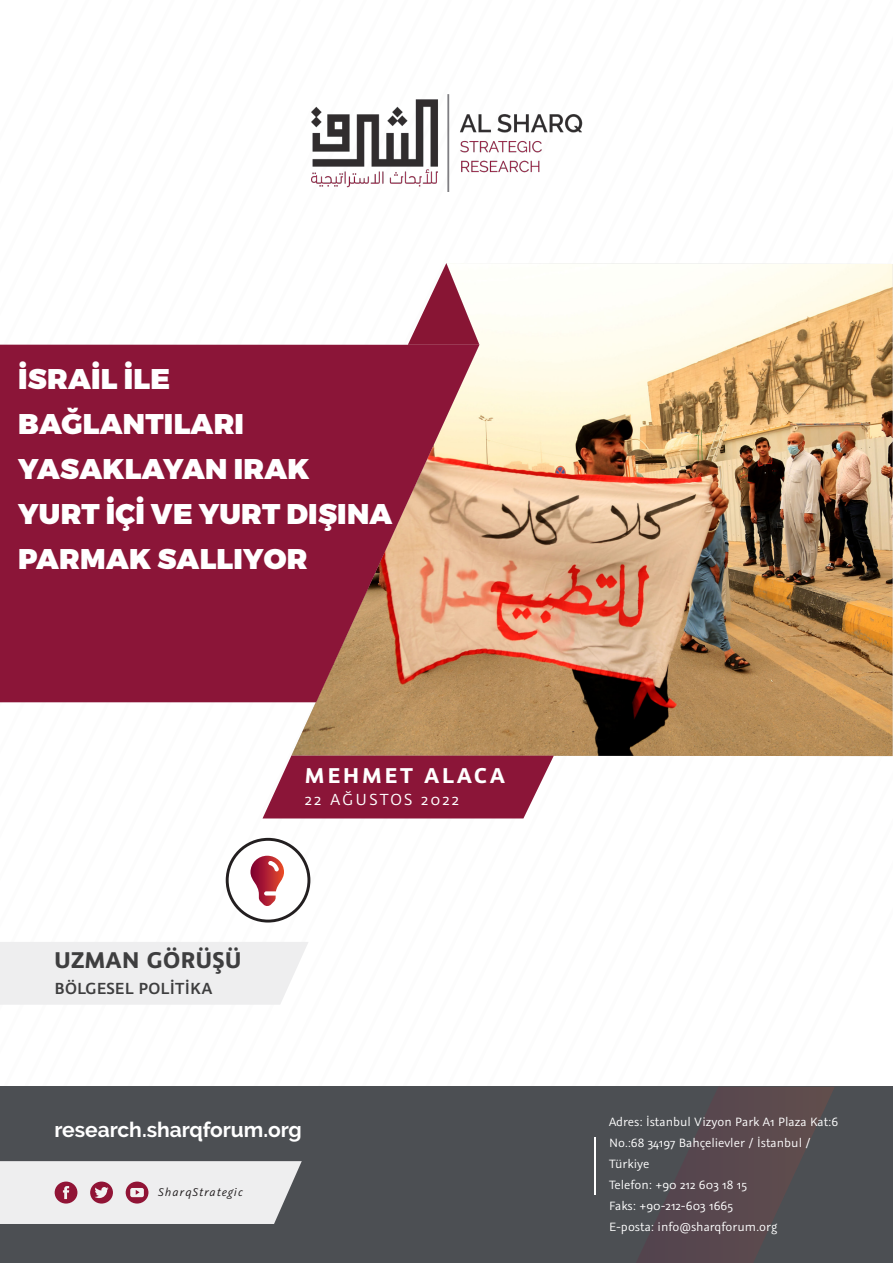
<style>
.page{position:relative;width:893px;height:1263px;background:#fff}
.page>*{position:absolute;margin:0;border:0;box-sizing:border-box;transform-origin:0 0}
.Magazine_Title{font:900 28.5px/45px "Montserrat";letter-spacing:.01em;color:#fff}
.t1{font:700 25.5px "Graublau Sans";letter-spacing:.01em;color:#3e3e3f}
.Subtitle{font:700 24px "Graublau Sans";letter-spacing:.11em;color:#fff}
.t2{font:700 21px "Raleway";color:#fff}
.t3{font:600 18px "Graublau Sans";letter-spacing:.01em;color:#3e3e3f}
.Subtitle-2{font:18px "Graublau Sans";letter-spacing:.12em;color:#fff}
.t4{font:13.5px/21px "Graublau Sans";color:#fff}
.abstract{font:italic 12.6px "Graublau Sans";letter-spacing:.07em;color:#231f20;scale:1.04 1}
</style>
<div class="page">
<div style="left:0;top:1087px;width:893px;height:176px;background:#4c4f53"></div>
<svg style="left:637px;top:1087px;width:197px;height:176px"></svg>
<hr style="left:595px;top:1137px;width:1px;height:57px;background:#fff">
<img style="left:291px;top:263px;width:602px;height:493px">
<div style="left:0;top:942px;width:308px;height:63px;background:#eeeeef"></div>
<svg style="left:262px;top:756px;width:292px;height:62px;background:#962d4c"></svg>
<svg style="left:0;top:345px;width:479px;height:357px;background:#982e44"></svg>
<svg style="left:408px;top:263px;width:71px;height:82px"></svg>
<div style="left:226px;top:838px;width:84px;height:84px;border:3px solid #231f20;border-radius:50%"></div>
<svg style="left:250px;top:856px;width:34px;height:50px"></svg>
<img style="left:312px;top:95px;width:271px;height:96px">
<svg style="left:0;top:1161px;width:302px;height:63px;background:#e1dbde"></svg>
<p class="Magazine_Title" style="left:18px;top:357px;width:376px">İSRAIL ILE<br>BAĞLANTILARI<br>YASAKLAYAN IRAK<br>YURT İÇI VE YURT DIŞINA<br>PARMAK SALLIYOR</p>
<p class="Subtitle" style="left:305px;top:759px;width:201px">MEHMET ALACA</p>
<p class="t1" style="left:54px;top:944px;width:189px">UZMAN GÖRÜŞÜ</p>
<p class="t3" style="left:55px;top:977px;width:159px">BÖLGESEL POLITIKA</p>
<p class="Subtitle-2" style="left:305px;top:789px;width:156px">22 AĞUSTOS 2022</p>
<p class="t2" style="left:55px;top:1117px;width:249px">research.sharqforum.org</p>
<p class="abstract" style="left:158px;top:1185px;width:83px">SharqStrategic</p>
<p class="t4" style="left:609px;top:1111px;width:231px">Adres: İstanbul Vizyon Park A1 Plaza Kat:6</p>
<p class="t4" style="left:609px;top:1132px;width:203px">No.:68 34197 Bahçelievler / İstanbul /<br>Türkiye</p>
<p class="t4" style="left:609px;top:1174px;width:139px">Telefon: +90 212 603 18 15</p>
<p class="t4" style="left:609px;top:1195px;width:125px">Faks: +90-212-603 1665</p>
<p class="t4" style="left:609px;top:1216px;width:170px">E-posta: info@sharqforum.org</p>
</div>
